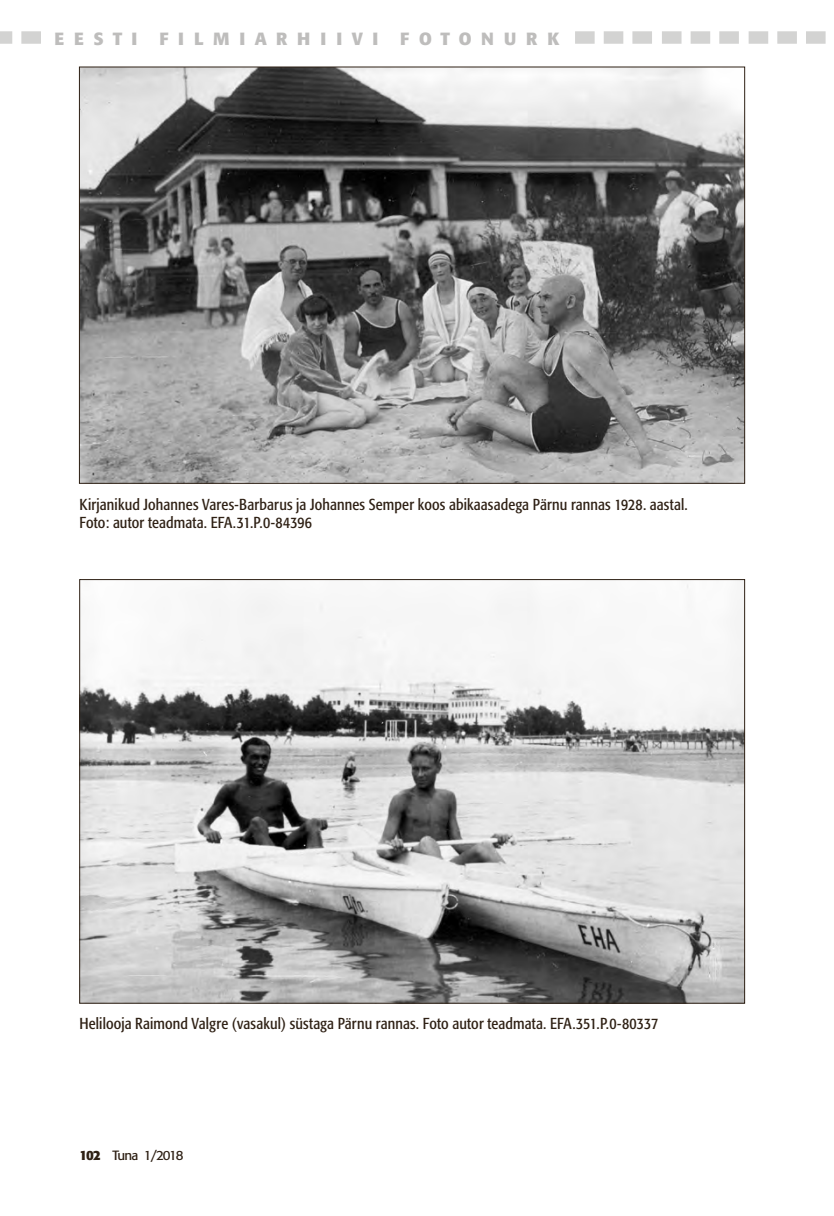
<style>
.page{position:relative;width:834px;height:1216px;background:#fff}
.page>*{position:absolute;margin:0;border:0;box-sizing:border-box;transform-origin:0 0}
.t1{font:700 17.5px "Formata";letter-spacing:.555em;color:#bebdbc}
.t2{font:condensed 15.75px/18.9px "Formata";letter-spacing:.01em;color:#2e2014}
.t3{font:13.3px "Formata";letter-spacing:-.09em;color:#2e2014}
.s1{font-weight:700}
</style>
<div class="page">
<img style="left:81px;top:69px;width:661px;height:412px">
<img style="left:81px;top:584px;width:661px;height:417px">
<svg style="left:0;top:31px;width:41px;height:13px"></svg>
<svg style="left:575px;top:31px;width:77px;height:13px"></svg>
<svg style="left:662px;top:31px;width:76px;height:13px"></svg>
<svg style="left:748px;top:31px;width:77px;height:13px"></svg>
<p class="t1" style="left:55px;top:28px;width:84px">EESTI</p>
<p class="t1" style="left:159px;top:28px;width:220px">FILMIARHIIVI</p>
<p class="t1" style="left:400px;top:28px;width:161px">FOTONURK</p>
<p class="t2" style="left:79px;top:494px;width:609px">Kirjanikud Johannes Vares-Barbarus ja Johannes Semper koos abikaasadega Pärnu rannas 1928. aastal.<br>Foto: autor teadmata. EFA.31.P.0-84396</p>
<p class="t2" style="left:79px;top:1014px;width:580px">Helilooja Raimond Valgre (vasakul) süstaga Pärnu rannas. Foto autor teadmata. EFA.351.P.0-80337</p>
<p class="t3" style="left:79px;top:1146px;width:105px"><span class="s1">102</span> Tuna 1/2018</p>
</div>
